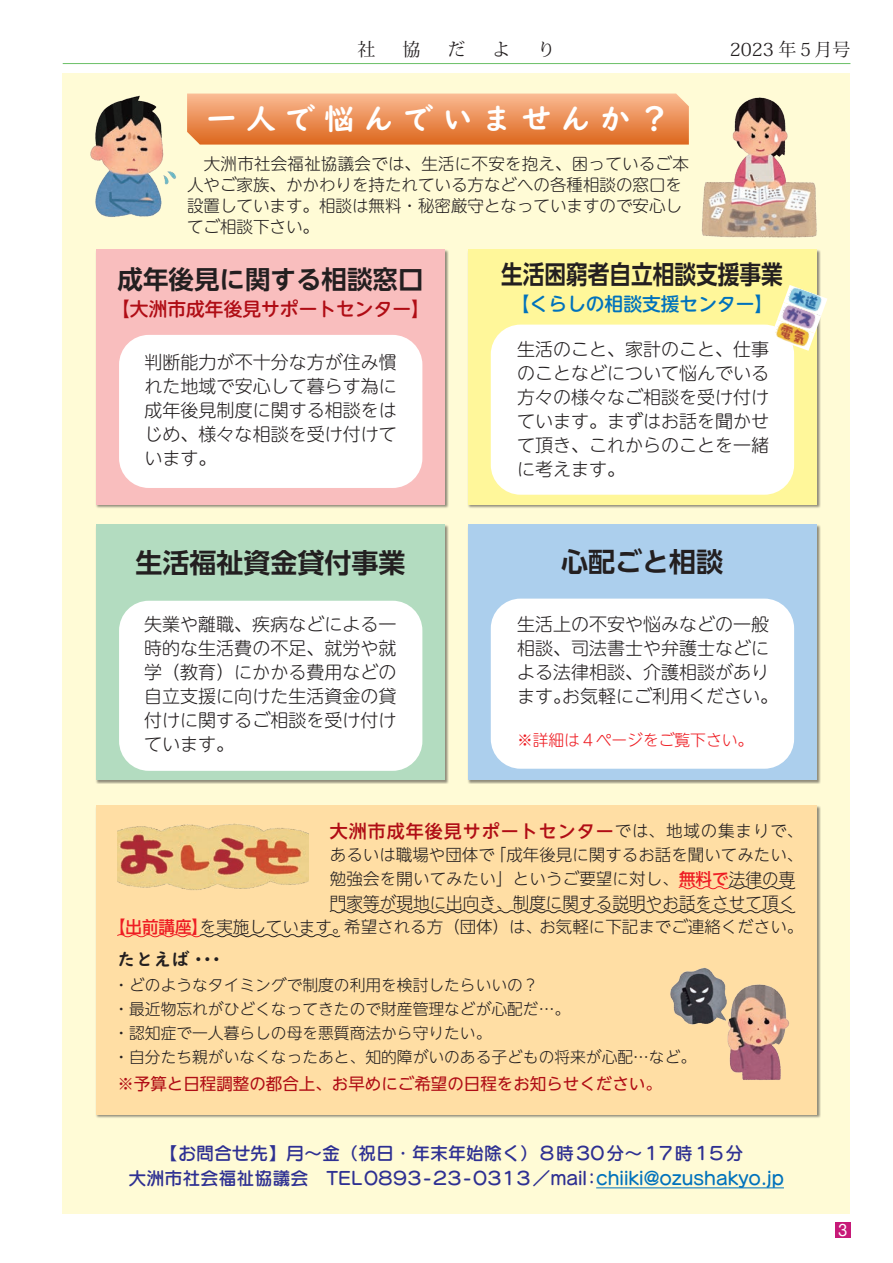
<style>
.page{position:relative;width:893px;height:1263px;background:#fff}
.page>*{position:absolute;margin:0;border:0;box-sizing:border-box;transform-origin:0 0}
.t1{font:700 30px "UD Digi Kyokasho Std N";color:#fff}
.t2{font:700 27px "UD Shin Go NT Pro De";color:#231f20}
.t3{font:700 25.5px "UD Shin Go NT Pro De";color:#231f20;scale:.85 1}
.t4{font:700 25.5px "UD Shin Go NT Pro De";color:#231f20}
.t5{font:500 18.75px "UD Shin M Go Pr 6 N";color:#b00d15}
.t6{font:500 18.75px "UD Shin M Go Pr 6 N";color:#0072bc}
.t7{font:300 18px/24px "UD Shin M Go Pr 6 N";color:#231f20;text-align:justify}
.t8{font:18px/25.5px "Seurat Pro DB";color:#2e3092;text-align:center}
.t9{font:500 18px "UD Shin Go NT Pro";letter-spacing:.055em;color:#b00d15}
.t10{font:18px "Koz Min Pro";color:#231f20}
.t11{font:700 18px "UD Digi Kyokasho Std N";color:#231f20}
.t12{font:300 16.5px "UD Shin Go NT Pro";color:#231f20}
.t13{font:300 16.5px/21px "UD Shin M Go Pr 6 N";color:#231f20}
.t14{font:16.5px "UD Shin Go NT Pro";color:#b00d15}
.t15{font:300 15.75px/24px "UD Shin Go NT Pro";color:#231f20}
.t16{font:300 15.75px "UD Shin M Go Pr 6 N";color:#ee1d23}
.t17{font:15px "Shin M Go Pro";color:#fff}
.s1{font-weight:300;font-size:16.5px;color:#231f20}
.s2{font-weight:500;color:#ee1d23}
.s3{color:#0072bc}
</style>
<div class="page">
<hr style="left:63px;top:63px;width:787px;height:1px;background:#6bc067">
<div style="left:63px;top:73px;width:787px;height:1140px;background:#fffbd6"></div>
<img style="left:90px;top:95px;width:86px;height:122px">
<svg style="left:187px;top:94px;width:502px;height:51px;background:#eb9159"></svg>
<img style="left:701px;top:97px;width:116px;height:141px">
<div style="left:96px;top:249px;width:353px;height:260px;background:#231f20;opacity:.5"></div>
<div style="left:96px;top:249px;width:348px;height:256px;background:#f9bebe"></div>
<div style="left:96px;top:524px;width:353px;height:260px;background:#231f20;opacity:.5"></div>
<div style="left:96px;top:524px;width:348px;height:256px;background:#b3dcc0"></div>
<div style="left:468px;top:249px;width:353px;height:260px;background:#231f20;opacity:.5"></div>
<div style="left:468px;top:249px;width:348px;height:256px;background:#fff79a"></div>
<div style="left:468px;top:524px;width:353px;height:260px;background:#231f20;opacity:.5"></div>
<div style="left:468px;top:524px;width:348px;height:256px;background:#accfed"></div>
<div style="left:119px;top:335px;width:303px;height:153px;background:#fff;border-radius:30px"></div>
<div style="left:491px;top:325px;width:303px;height:170px;background:#fff;border-radius:30px"></div>
<div style="left:491px;top:599px;width:303px;height:170px;background:#fff;border-radius:30px"></div>
<div style="left:119px;top:601px;width:303px;height:170px;background:#fff;border-radius:30px"></div>
<div style="left:96px;top:805px;width:720px;height:309px;background:#ffdea4"></div>
<img style="left:117px;top:823px;width:192px;height:67px">
<svg style="left:678px;top:886px;width:118px;height:4px"></svg>
<svg style="left:329px;top:910px;width:467px;height:4px"></svg>
<svg style="left:117px;top:934px;width:224px;height:4px"></svg>
<img style="left:670px;top:967px;width:119px;height:113px">
<hr style="left:596px;top:1187px;width:188px;height:1px;background:#0072bc">
<svg style="left:771px;top:285px;width:56px;height:66px"></svg>
<img style="left:773px;top:321px;width:39px;height:29px">
<div style="left:835px;top:1222px;width:15px;height:15px;background:#c71a78"></div>
<p class="t10" style="left:358px;top:37px;width:19px">社</p>
<p class="t10" style="left:403px;top:37px;width:19px">協</p>
<p class="t10" style="left:448px;top:37px;width:19px">だ</p>
<p class="t10" style="left:493px;top:37px;width:19px">よ</p>
<p class="t10" style="left:538px;top:37px;width:19px">り</p>
<p class="t10" style="left:730px;top:37px;width:122px">2023 年５月号</p>
<h1 class="t1" style="left:206px;top:96px;width:464px">一 人 で 悩 ん で い ま せ ん か ？</h1>
<p class="t13" style="left:187px;top:152px;width:503px">　大洲市社会福祉協議会では、生活に不安を抱え、困っているご本人やご家族、かかわりを持たれている方などへの各種相談の窓口を設置しています。相談は無料・秘密厳守となっていますので安心してご相談下さい。</p>
<h3 class="t4" style="left:118px;top:258px;width:308px">成年後見に関する相談窓口</h3>
<p class="t5" style="left:111px;top:293px;width:320px">【大洲市成年後見サポートセンター】</p>
<h3 class="t3" style="left:501px;top:253px;width:333px">生活困窮者自立相談支援事業</h3>
<p class="t6" style="left:511px;top:288px;width:264px">【くらしの相談支援センター】</p>
<p class="t7" style="left:145px;top:349px;width:254px">判断能力が不十分な方が住み慣れた地域で安心して暮らす為に成年後見制度に関する相談をはじめ、様々な相談を受け付けています。</p>
<h2 class="t2" style="left:136px;top:541px;width:272px">生活福祉資金貸付事業</h2>
<p class="t7" style="left:144px;top:611px;width:254px">失業や離職、疾病などによる一時的な生活費の不足、就労や就学（教育）にかかる費用などの自立支援に向けた生活資金の貸付けに関するご相談を受け付けています。</p>
<p class="t7" style="left:517px;top:336px;width:254px">生活のこと、家計のこと、仕事のことなどについて悩んでいる方々の様々なご相談を受け付けています。まずはお話を聞かせて頂き、これからのことを一緒に考えます。</p>
<h2 class="t2" style="left:561px;top:540px;width:163px">心配ごと相談</h2>
<p class="t7" style="left:517px;top:611px;width:263px;text-align:left">生活上の不安や悩みなどの一般相談、司法書士や弁護士などによる法律相談、介護相談があります。お気軽にご利用ください。</p>
<p class="t16" style="left:517px;top:727px;width:238px">※詳細は４ページをご覧下さい。</p>
<p class="t9" style="left:330px;top:816px;width:475px">大洲市成年後見サポートセンター<span class="s1">では、地域の集まりで、</span></p>
<p class="t12" style="left:330px;top:841px;width:475px">あるいは職場や団体で「成年後見に関するお話を聞いてみたい、</p>
<p class="t12" style="left:330px;top:865px;width:467px">勉強会を開いてみたい」というご要望に対し、<span class="s2">無料で</span>法律の専</p>
<p class="t12" style="left:330px;top:889px;width:467px">門家等が現地に出向き、制度に関する説明やお話をさせて頂く</p>
<p class="t12" style="left:109px;top:913px;width:696px"><span class="s2">【出前講座】</span>を実施しています。希望される方（団体）は、お気軽に下記までご連絡ください。</p>
<p class="t11" style="left:117px;top:945px;width:110px">たとえば・・・</p>
<p class="t15" style="left:113px;top:972px;width:584px">・どのようなタイミングで制度の利用を検討したらいいの？<br>・最近物忘れがひどくなってきたので財産管理などが心配だ…。　<br>・認知症で一人暮らしの母を悪質商法から守りたい。　　　　　<br>・自分たち親がいなくなったあと、知的障がいのある子どもの将来が心配…など。</p>
<p class="t14" style="left:117px;top:1070px;width:546px">※予算と日程調整の都合上、お早めにご希望の日程をお知らせください。</p>
<p class="t8" style="left:129px;top:1139px;width:657px">【お問合せ先】月～金（祝日・年末年始除く）８時３０分～１７時１５分<br>大洲市社会福祉協議会　TEL０８９３-２３-０３１３／mail：<span class="s3">chiiki@ozushakyo.jp</span></p>
<p class="t17" style="left:838px;top:1218px;width:11px">3</p>
</div>
